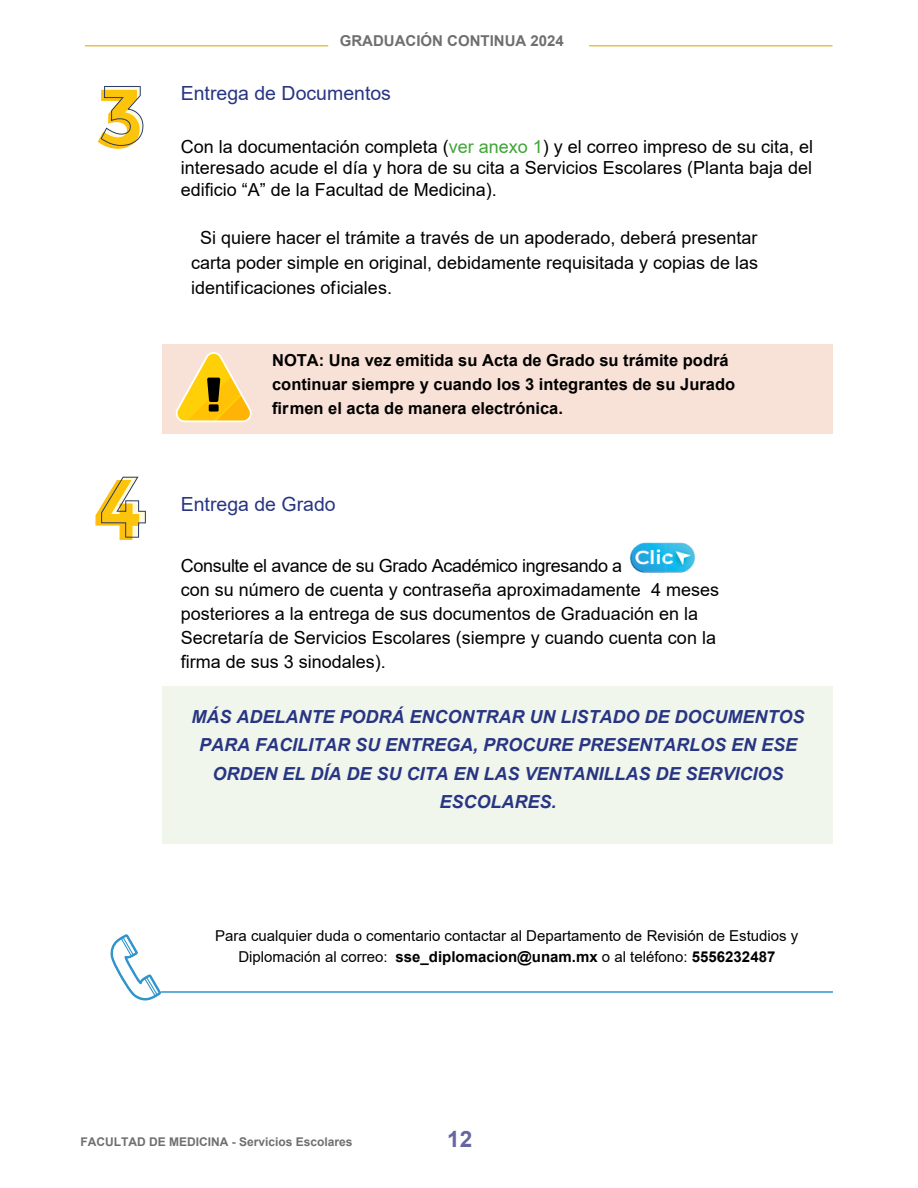
<style>
.page{position:relative;width:918px;height:1188px;background:#fff}
.page>*{position:absolute;margin:0;border:0;box-sizing:border-box;transform-origin:0 0}
.t1{font:700 22.5px "Arial";color:#6565a4}
.t2{font:19.5px "Arial";color:#283583}
.t3{font:18px/24px "Arial";color:#000;text-align:justify}
.t4{font:italic 700 18px/28.5px "Arial";color:#283583;text-align:center}
.t5{font:700 16.5px/24px "Arial";color:#000}
.t6{font:15px/21px "Arial";color:#000;text-align:center}
.t7{font:700 15px "Arial";color:#706f6f}
.t8{font:700 12px "Arial";color:#706f6f}
.s1{color:#3fa535}
.s2{font-weight:700}
</style>
<div class="page">
<div style="left:163px;top:686px;width:670px;height:157px;background:#f1f6ec"></div>
<svg style="left:110px;top:934px;width:51px;height:66px"></svg>
<hr style="left:161px;top:991px;width:672px;height:2px;background:#3095cc">
<svg style="left:95px;top:476px;width:51px;height:64px"></svg>
<svg style="left:98px;top:85px;width:45px;height:64px"></svg>
<div style="left:163px;top:344px;width:670px;height:90px;background:#f8e1d7"></div>
<svg style="left:175px;top:352px;width:77px;height:70px"></svg>
<img style="left:629px;top:542px;width:67px;height:31px">
<hr style="left:589px;top:45px;width:244px;height:1px;background:#d7a500">
<hr style="left:85px;top:45px;width:243px;height:1px;background:#d7a500">
<p class="t7" style="left:340px;top:30px;width:226px">GRADUACIÓN CONTINUA 2024</p>
<p class="t2" style="left:181px;top:80px;width:212px">Entrega de Documentos</p>
<p class="t3" style="left:181px;top:135px;width:634px;line-height:21.6px">Con la documentación completa (<span class="s1">ver anexo 1</span>) y el correo impreso de su cita, el interesado acude el día y hora de su cita a Servicios Escolares (Planta baja del edificio “A” de la Facultad de Medicina).</p>
<p class="t3" style="left:191px;top:225px;width:569px;line-height:24.9px;text-indent:9px">Si quiere hacer el trámite a través de un apoderado, deberá presentar carta poder simple en original, debidamente requisitada y copias de las identificaciones oficiales.</p>
<p class="t5" style="left:272px;top:348px;width:465px">NOTA: Una vez emitida su Acta de Grado su trámite podrá continuar siempre y cuando los 3 integrantes de su Jurado firmen el acta de manera electrónica.</p>
<p class="t2" style="left:181px;top:491px;width:157px">Entrega de Grado</p>
<p class="t3" style="left:181px;top:553px;width:540px;text-align:left">Consulte el avance de su Grado Académico ingresando a<br>con su número de cuenta y contraseña aproximadamente 4 meses posteriores a la entrega de sus documentos de Graduación en la Secretaría de Servicios Escolares (siempre y cuando cuenta con la firma de sus 3 sinodales).</p>
<p class="t4" style="left:192px;top:703px;width:614px">MÁS ADELANTE PODRÁ ENCONTRAR UN LISTADO DE DOCUMENTOS PARA FACILITAR SU ENTREGA, PROCURE PRESENTARLOS EN ESE ORDEN EL DÍA DE SU CITA EN LAS VENTANILLAS DE SERVICIOS ESCOLARES.</p>
<p class="t6" style="left:215px;top:925px;width:585px">Para cualquier duda o comentario contactar al Departamento de Revisión de Estudios y<br>Diplomación al correo: <span class="s2">sse_diplomacion@unam.mx</span> o al teléfono: <span class="s2">5556232487</span></p>
<p class="t8" style="left:81px;top:1134px;width:274px">FACULTAD DE MEDICINA - Servicios Escolares</p>
<p class="t1" style="left:447px;top:1123px;width:27px">12</p>
</div>
